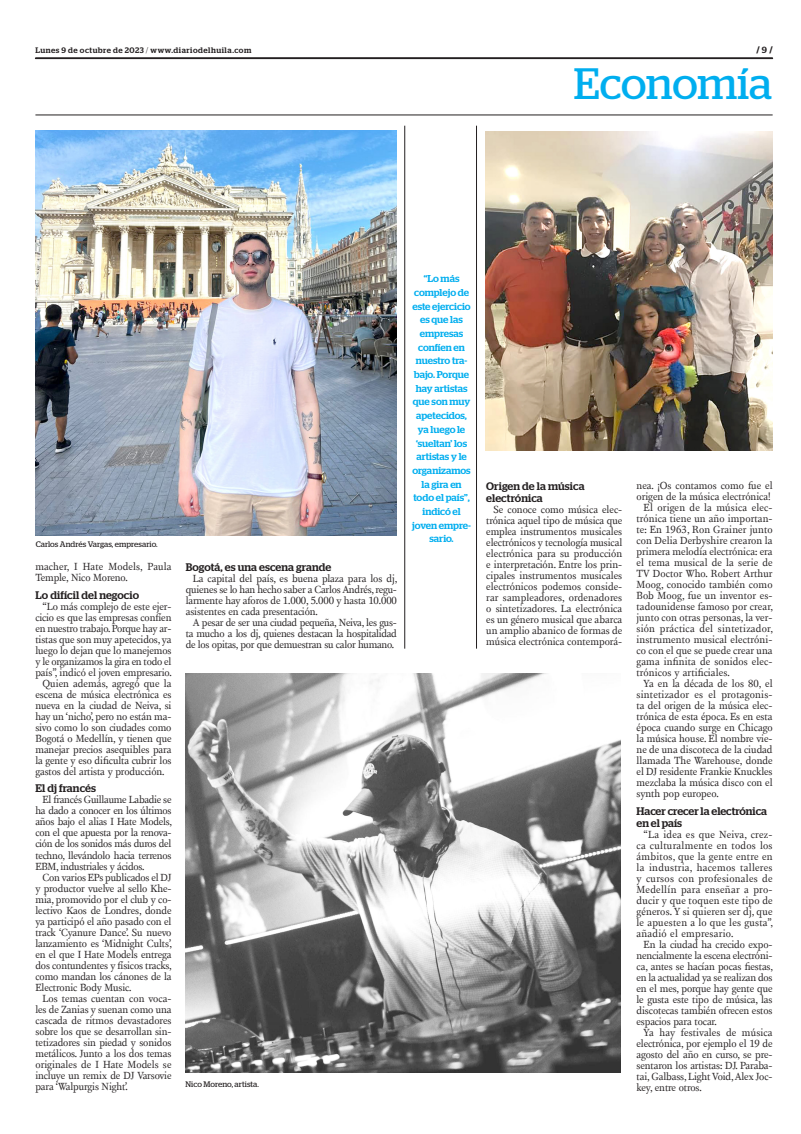
<style>
.page{position:relative;width:801px;height:1134px;background:#fff}
.page>*{position:absolute;margin:0;border:0;box-sizing:border-box;transform-origin:0 0}
.t1{font:43.9px "Stag";letter-spacing:-.005em;color:#00aeef}
.INTERTITULO{font:500 11px/12px "Stag";letter-spacing:.005em;color:#231f20}
.TEXTO{font:10.6px/11px "New Fournier BP";letter-spacing:-.01em;color:#231f20;text-align:justify}
.DESTACADO_AZUL{font:500 10px/13.7px "Stag";color:#00aeef;text-align:center}
.t2{font:700 9px "Stag";color:#231f20}
.PIE_DE_FOTO{font:8px "Stag";letter-spacing:.005em;color:#231f20}
.t3{font:500 8px "Stag";letter-spacing:.06em;color:#231f20}
.s1{font-weight:300}
.s2{font-weight:500}
</style>
<div class="page">
<svg style="left:35px;top:58px;width:738px;height:1px"></svg>
<hr style="left:35px;top:115px;width:737px;height:1px;background:#231f20">
<img style="left:36px;top:130px;width:361px;height:405px">
<img style="left:486px;top:131px;width:286px;height:320px">
<img style="left:186px;top:673px;width:435px;height:399px">
<hr style="left:404px;top:126px;width:1px;height:523px;background:#231f20">
<hr style="left:476px;top:126px;width:1px;height:523px;background:#231f20">
<p class="t3" style="left:35px;top:45px;width:217px">Lunes 9 de octubre de 2023 <span class="s1">/</span> www.diariodelhuila.com</p>
<p class="t2" style="left:756px;top:45px;width:18px">/ <span class="s2">9</span> /</p>
<p class="t1" style="left:574px;top:59px;width:200px">Economía</p>
<p class="PIE_DE_FOTO" style="left:36px;top:539px;width:123px">Carlos Andrés Vargas, empresario.</p>
<p class="TEXTO" style="left:35px;top:561px;width:138px">macher, I Hate Models, Paula<br>Temple, Nico Moreno.</p>
<p class="INTERTITULO" style="left:35px;top:589px;width:105px">Lo difícil del negocio</p>
<p class="TEXTO" style="left:35px;top:601px;width:138px;text-indent:7px">“Lo más complejo de este ejer&shy;cicio es que las empresas confíen en nuestro trabajo. Porque hay ar&shy;tistas que son muy apetecidos, ya luego lo dejan que lo manejemos y le organizamos la gira en todo el país”, indicó el joven empresario.</p>
<p class="TEXTO" style="left:35px;top:678px;width:138px;text-indent:7px">Quien además, agregó que la escena de música electrónica es nueva en la ciudad de Neiva, si hay un ‘nicho’, pero no están ma&shy;sivo como lo son ciudades como Bogotá o Medellín, y tienen que manejar precios asequibles para la gente y eso dificulta cubrir los gastos del artista y producción.</p>
<p class="INTERTITULO" style="left:35px;top:782px;width:62px">El dj francés</p>
<p class="TEXTO" style="left:35px;top:794px;width:138px;text-indent:7px">El francés Guillaume Labadie se ha dado a conocer en los últimos años bajo el alias I Hate Models, con el que apuesta por la renova&shy;ción de los sonidos más duros del techno, llevándolo hacia terrenos EBM, industriales y ácidos.</p>
<p class="TEXTO" style="left:35px;top:871px;width:138px;text-indent:7px">Con varios EPs publicados el DJ y productor vuelve al sello Khe&shy;mia, promovido por el club y co&shy;lectivo Kaos de Londres, donde ya participó el año pasado con el track ‘Cyanure Dance’. Su nuevo lanzamiento es ‘Midnight Cults’, en el que I Hate Models entrega dos contundentes y físicos tracks, como mandan los cánones de la Electronic Body Music.</p>
<p class="TEXTO" style="left:35px;top:992px;width:138px;text-indent:7px">Los temas cuentan con voca&shy;les de Zanias y suenan como una cascada de ritmos devastadores sobre los que se desarrollan sin&shy;tetizadores sin piedad y sonidos metálicos. Junto a los dos temas originales de I Hate Models se incluye un remix de DJ Varsovie para ‘Walpurgis Night’.</p>
<p class="INTERTITULO" style="left:186px;top:561px;width:147px">Bogotá, es una escena grande</p>
<p class="TEXTO" style="left:186px;top:573px;width:213px;text-indent:7px">La capital del país, es buena plaza para los dj, quienes se lo han hecho saber a Carlos Andrés, regu&shy;larmente hay aforos de 1.000, 5.000 y hasta 10.000 asistentes en cada presentación.</p>
<p class="TEXTO" style="left:186px;top:617px;width:213px;text-indent:7px">A pesar de ser una ciudad pequeña, Neiva, les gus&shy;ta mucho a los dj, quienes destacan la hospitalidad de los opitas, por que demuestran su calor humano.</p>
<p class="PIE_DE_FOTO" style="left:186px;top:1079px;width:75px">Nico Moreno, artista.</p>
<p class="DESTACADO_AZUL" style="left:412px;top:272px;width:60px">“Lo más complejo de este ejercicio es que las empresas confíen en nuestro tra&shy;bajo. Porque hay artistas que son muy apetecidos, ya luego le ‘sueltan’ los artistas y le organizamos la gira en todo el país”, indicó el joven empre&shy;sario.</p>
<p class="INTERTITULO" style="left:486px;top:480px;width:100px">Origen de la música electrónica</p>
<p class="TEXTO" style="left:486px;top:504px;width:138px;text-indent:7px">Se conoce como música elec&shy;trónica aquel tipo de música que emplea instrumentos musicales electrónicos y tecnología musical electrónica para su producción e interpretación. Entre los prin&shy;cipales instrumentos musicales electrónicos podemos conside&shy;rar sampleadores, ordenadores o sintetizadores. La electrónica es un género musical que abarca un amplio abanico de formas de música electrónica contemporá-</p>
<p class="TEXTO" style="left:636px;top:480px;width:138px">nea. ¡Os contamos como fue el origen de la música electrónica!</p>
<p class="TEXTO" style="left:636px;top:502px;width:138px;text-indent:7px">El origen de la música elec&shy;trónica tiene un año importan&shy;te: En 1963, Ron Grainer junto con Delia Derbyshire crearon la primera melodía electrónica: era el tema musical de la serie de TV Doctor Who. Robert Arthur Moog, conocido también como Bob Moog, fue un inventor es&shy;tadounidense famoso por crear, junto con otras personas, la ver&shy;sión práctica del sintetizador, instrumento musical electróni&shy;co con el que se puede crear una gama infinita de sonidos elec&shy;trónicos y artificiales.</p>
<p class="TEXTO" style="left:636px;top:678px;width:138px;text-indent:7px">Ya en la década de los 80, el sintetizador es el protagonis&shy;ta del origen de la música elec&shy;trónica de esta época. Es en esta época cuando surge en Chicago la música house. El nombre vie&shy;ne de una discoteca de la ciudad llamada The Warehouse, donde el DJ residente Frankie Knuckles mezclaba la música disco con el synth pop europeo.</p>
<p class="INTERTITULO" style="left:636px;top:805px;width:132px">Hacer crecer la electrónica en el país</p>
<p class="TEXTO" style="left:636px;top:829px;width:138px;text-indent:7px">“La idea es que Neiva, crez&shy;ca culturalmente en todos los ámbitos, que la gente entre en la industria, hacemos talleres y cursos con profesionales de Medellín para enseñar a pro&shy;ducir y que toquen este tipo de géneros. Y si quieren ser dj, que le apuesten a lo que les gusta”, añadió el empresario.</p>
<p class="TEXTO" style="left:636px;top:939px;width:138px;text-indent:7px">En la ciudad ha crecido expo&shy;nencialmente la escena electróni&shy;ca, antes se hacían pocas fiestas, en la actualidad ya se realizan dos en el mes, porque hay gente que le gusta este tipo de música, las discotecas también ofrecen estos espacios para tocar.</p>
<p class="TEXTO" style="left:636px;top:1027px;width:138px;text-indent:7px">Ya hay festivales de música electrónica, por ejemplo el 19 de agosto del año en curso, se pre&shy;sentaron los artistas: DJ. Paraba&shy;tai, Galbass, Light Void, Alex Joc&shy;key, entre otros.</p>
</div>
